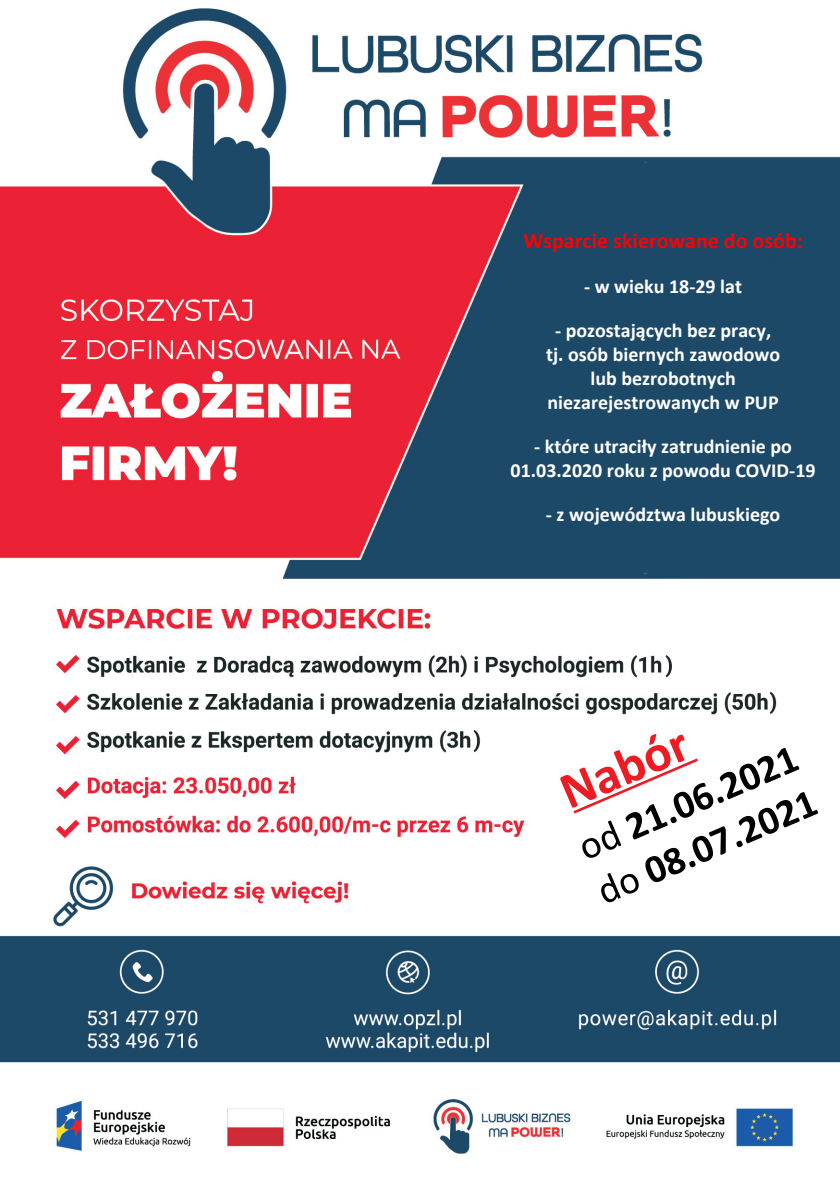
<style>
.page{position:relative;width:840px;height:1192px;background:#fff}
.page>*{position:absolute;margin:0;border:0;box-sizing:border-box;transform-origin:0 0}
.t1{font:700 52px "Calibri";color:#ed1b23}
.t2{font:700 40px/48px "Calibri";color:#000}
.t3{font:700 22px "Calibri";color:#f00}
.t4{font:700 20px/24px "Calibri";color:#fff;text-align:center}
.s1{font-weight:400}
</style>
<div class="page">
<img style="left:0;top:8px;width:840px;height:1146px">
<svg style="left:573px;top:758px;width:125px;height:56px"></svg>
<p class="t3" style="left:523px;top:226px;width:281px">Wsparcie skierowane do osób:</p>
<p class="t4" style="left:584px;top:274px;width:159px">- w wieku 18-29 lat</p>
<p class="t4" style="left:546px;top:318px;width:236px">- pozostających bez pracy, tj. osób biernych zawodowo lub bezrobotnych niezarejestrowanych w PUP</p>
<p class="t4" style="left:511px;top:434px;width:307px">- które utraciły zatrudnienie po<br>01.03.2020 roku z powodu COVID-19</p>
<p class="t4" style="left:546px;top:502px;width:236px">- z województwa lubuskiego</p>
<h1 class="t1" style="left:548px;top:760px;width:136px;rotate:-23deg">Nabór</h1>
<h2 class="t2" style="left:571px;top:826px;width:236px;rotate:-23deg"><span class="s1">od</span> 21.06.2021 <span class="s1">do</span> 08.07.2021</h2>
</div>
